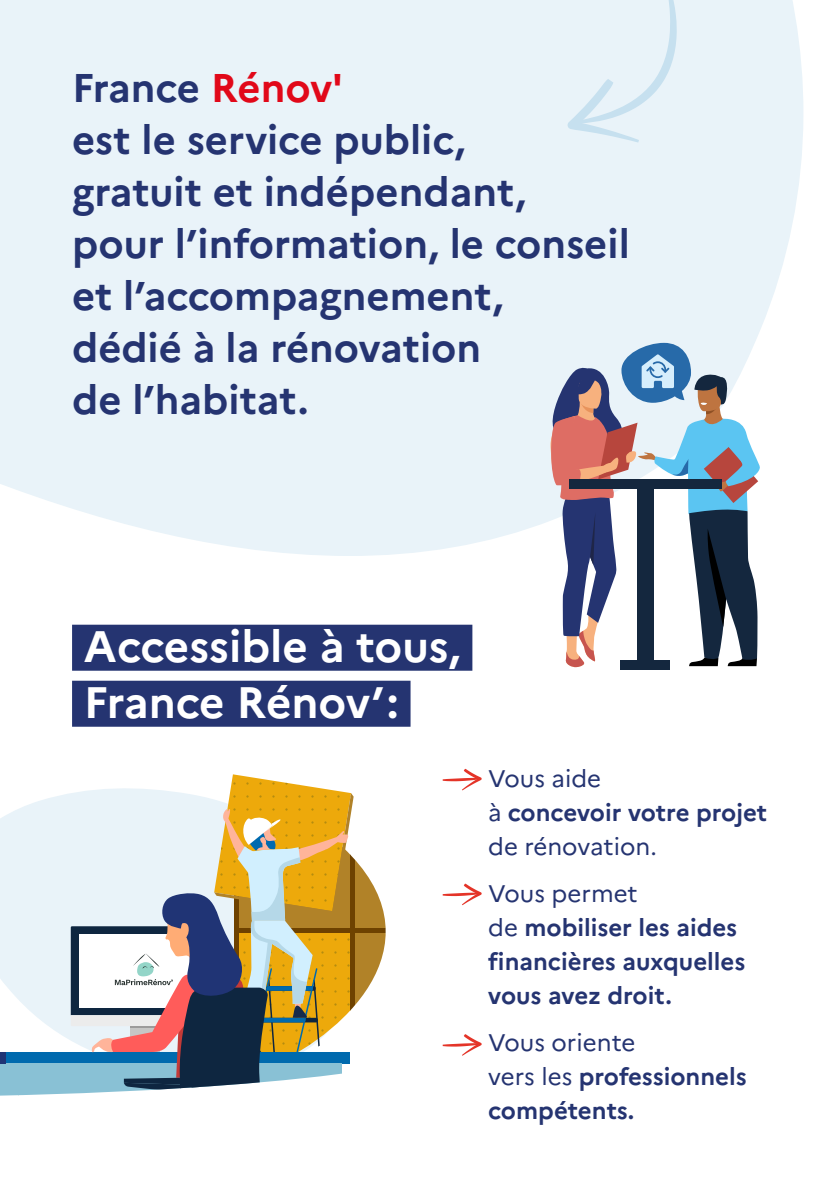
<style>
.page{position:relative;width:840px;height:1191px;background:#fff}
.page>*{position:absolute;margin:0;border:0;box-sizing:border-box;transform-origin:0 0}
.t1{font:700 44px/56px "Marianne";color:#fff}
.t2{font:700 40px/52px "Marianne";color:#253471}
.t3{font:700 24px/34px "Marianne";color:#253471}
.t4{font:24px/34px "Marianne";color:#253471}
.s1{color:#e10819}
.s2{font-weight:700}
.s3{font-weight:400}
</style>
<div class="page">
<div style="left:0;top:0;width:803px;height:556px;background:#e9f3f9"></div>
<svg style="left:0;top:793px;width:354px;height:248px;fill:#e9f3f9"></svg>
<svg style="left:355px;top:860px;width:31px;height:68px;fill:#b18228"></svg>
<svg style="left:355px;top:933px;width:31px;height:72px;fill:#b18228"></svg>
<svg style="left:353px;top:804px;width:2px;height:237px"></svg>
<svg style="left:353px;top:928px;width:33px;height:5px"></svg>
<div style="left:6px;top:1051px;width:344px;height:12px;background:#006aae"></div>
<div style="left:18px;top:1063px;width:323px;height:6px;background:#89c1d5"></div>
<div style="left:18px;top:1069px;width:323px;height:26px;background:#89c1d5"></div>
<div style="left:0;top:1063px;width:18px;height:32px;background:#89c1d5"></div>
<div style="left:0;top:1051px;width:6px;height:12px;background:#203475"></div>
<svg style="left:71px;top:774px;width:282px;height:321px"></svg>
<div style="left:72px;top:624px;width:400px;height:46px;background:#253471"></div>
<div style="left:72px;top:680px;width:338px;height:46px;background:#253471"></div>
<svg style="left:442px;top:768px;width:39px;height:22px"></svg>
<svg style="left:442px;top:883px;width:39px;height:22px"></svg>
<svg style="left:442px;top:1034px;width:39px;height:21px"></svg>
<div style="left:620px;top:660px;width:49px;height:10px;background:#14273e"></div>
<svg style="left:535px;top:343px;width:224px;height:324px"></svg>
<svg style="left:566px;top:0;width:111px;height:142px"></svg>
<p class="t2" style="left:72px;top:62px;width:559px">France <span class="s1">Rénov'<br></span>est le service public,<br>gratuit et indépendant,<br>pour l’information, le conseil et l’accompagnement,<br>dédié à la rénovation<br>de l’habitat.</p>
<p class="t1" style="left:84px;top:618px;width:378px">Accessible à tous,<br>France Rénov’:</p>
<p class="t4" style="left:488px;top:761px;width:280px">Vous aide<br>à <span class="s2">concevoir votre projet </span>de rénovation.</p>
<p class="t3" style="left:488px;top:876px;width:258px"><span class="s3">Vous permet<br>de</span> mobiliser les aides financières auxquelles vous avez droit.</p>
<p class="t3" style="left:488px;top:1025px;width:260px"><span class="s3">Vous oriente<br>vers les</span> professionnels compétents.</p>
</div>
